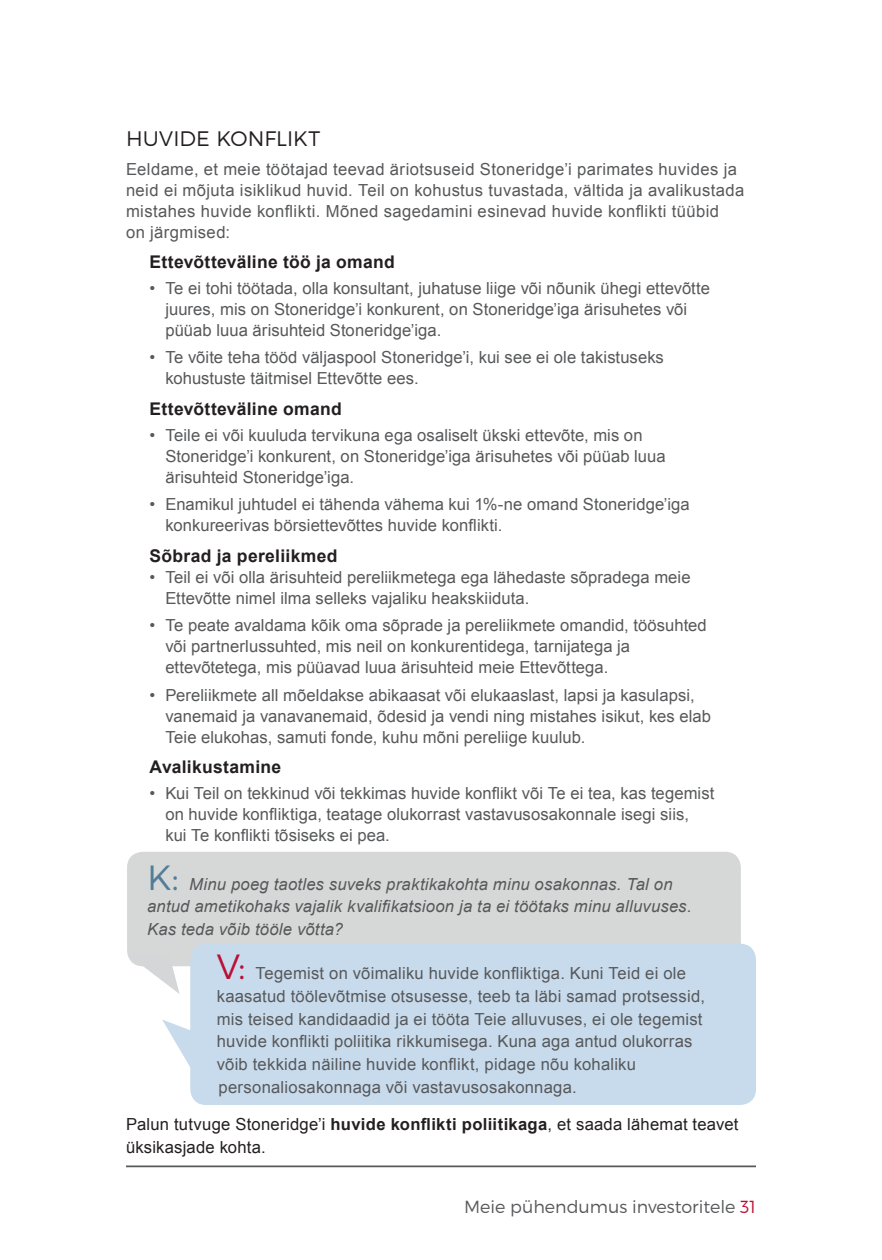
<style>
.page{position:relative;width:882px;height:1260px;background:#fff}
.page>*{position:absolute;margin:0;border:0;box-sizing:border-box;transform-origin:0 0}
.SR_Subheads_Body{font:300 21px "Montserrat";color:#231f20}
.BodyText1_9pts{font:700 17.5px "Arial";letter-spacing:.02em;color:#231f20}
.t1{font:300 17.5px "Montserrat";color:#57585a}
.SR_Respuesta{font:16.62px/21px "Arial";letter-spacing:.005em;color:#57585a}
.SR_Body-Arial-Space{font:16.62px/21px "Arial";letter-spacing:.025em;color:#57585a}
.SR_Pregunta{font:italic 16.62px/22.8px "Arial";letter-spacing:.015em;color:#57585a}
.SR_Footnote{font:16.62px/22.8px "Arial";letter-spacing:.015em;color:#231f20}
.s1{font-family:"Montserrat";font-weight:300;font-style:normal;font-size:35px;color:#517d98}
.s2{font-family:"Montserrat";font-weight:300;font-size:35px;color:#b90f36}
.s3{font-weight:700}
.s4{color:#b90f36}
</style>
<div class="page">
<hr style="left:126px;top:1166px;width:630px;height:1px;background:#57585a">
<div style="left:127px;top:852px;width:614px;height:114px;background:#d6d7d7;border-radius:16px"></div>
<svg style="left:127px;top:954px;width:53px;height:40px"></svg>
<div style="left:190px;top:944px;width:566px;height:161px;background:#c8dbec;border-radius:16px"></div>
<svg style="left:162px;top:1020px;width:29px;height:59px"></svg>
<p class="SR_Subheads_Body" style="left:126px;top:126px;width:196px">HUVIDE KONFLIKT</p>
<p class="SR_Body-Arial-Space" style="left:126px;top:159px;width:620px">Eeldame, et meie töötajad teevad äriotsuseid Stoneridge’i parimates huvides ja neid ei mõjuta isiklikud huvid. Teil on kohustus tuvastada, vältida ja avalikustada mistahes huvide konflikti. Mõned sagedamini esinevad huvide konflikti tüübid<br>on järgmised:</p>
<p class="BodyText1_9pts" style="left:150px;top:250px;width:247px">Ettevõtteväline töö ja omand</p>
<p class="SR_Respuesta" style="left:165px;top:278px;width:546px;text-indent:-16px">• Te ei tohi töötada, olla konsultant, juhatuse liige või nõunik ühegi ettevõtte juures, mis on Stoneridge’i konkurent, on Stoneridge’iga ärisuhetes või püüab luua ärisuhteid Stoneridge’iga.</p>
<p class="SR_Respuesta" style="left:165px;top:347px;width:500px;text-indent:-16px">• Te võite teha tööd väljaspool Stoneridge’i, kui see ei ole takistuseks kohustuste täitmisel Ettevõtte ees.</p>
<p class="BodyText1_9pts" style="left:150px;top:397px;width:194px">Ettevõtteväline omand</p>
<p class="SR_Respuesta" style="left:165px;top:425px;width:502px;text-indent:-16px">• Teile ei või kuuluda tervikuna ega osaliselt ükski ettevõte, mis on<br>Stoneridge’i konkurent, on Stoneridge’iga ärisuhetes või püüab luua ärisuhteid Stoneridge’iga.</p>
<p class="SR_Respuesta" style="left:165px;top:494px;width:526px;text-indent:-16px">• Enamikul juhtudel ei tähenda vähema kui 1%-ne omand Stoneridge’iga konkureerivas börsiettevõttes huvide konflikti.</p>
<p class="BodyText1_9pts" style="left:150px;top:544px;width:189px">Sõbrad ja pereliikmed</p>
<p class="SR_Respuesta" style="left:165px;top:567px;width:527px;text-indent:-16px">• Teil ei või olla ärisuhteid pereliikmetega ega lähedaste sõpradega meie<br>Ettevõtte nimel ilma selleks vajaliku heakskiiduta.</p>
<p class="SR_Respuesta" style="left:165px;top:615px;width:543px;text-indent:-16px">• Te peate avaldama kõik oma sõprade ja pereliikmete omandid, töösuhted või partnerlussuhted, mis neil on konkurentidega, tarnijatega ja ettevõtetega, mis püüavad luua ärisuhteid meie Ettevõttega.</p>
<p class="SR_Respuesta" style="left:165px;top:684px;width:547px;text-indent:-16px">• Pereliikmete all mõeldakse abikaasat või elukaaslast, lapsi ja kasulapsi, vanemaid ja vanavanemaid, õdesid ja vendi ning mistahes isikut, kes elab<br>Teie elukohas, samuti fonde, kuhu mõni pereliige kuulub.</p>
<p class="BodyText1_9pts" style="left:150px;top:756px;width:133px">Avalikustamine</p>
<p class="SR_Respuesta" style="left:165px;top:783px;width:550px;text-indent:-16px">• Kui Teil on tekkinud või tekkimas huvide konflikt või Te ei tea, kas tegemist on huvide konfliktiga, teatage olukorrast vastavusosakonnale isegi siis, kui Te konflikti tõsiseks ei pea.</p>
<p class="SR_Pregunta" style="left:147px;top:873px;width:546px"><span class="s1">K:</span> Minu poeg taotles suveks praktikakohta minu osakonnas. Tal on antud ametikohaks vajalik kvalifikatsioon ja ta ei töötaks minu alluvuses.<br>Kas teda võib tööle võtta?</p>
<p class="SR_Respuesta" style="left:217px;top:962px;width:490px;line-height:22.8px"><span class="s2">V:</span> Tegemist on võimaliku huvide konfliktiga. Kuni Teid ei ole kaasatud töölevõtmise otsusesse, teeb ta läbi samad protsessid, mis teised kandidaadid ja ei tööta Teie alluvuses, ei ole tegemist huvide konflikti poliitika rikkumisega. Kuna aga antud olukorras võib tekkida näiline huvide konflikt, pidage nõu kohaliku personaliosakonnaga või vastavusosakonnaga.</p>
<p class="SR_Footnote" style="left:126px;top:1113px;width:614px">Palun tutvuge Stoneridge’i <span class="s3">huvide konflikti poliitikaga</span>, et saada lähemat teavet üksikasjade kohta.</p>
<p class="t1" style="left:464px;top:1196px;width:293px">Meie pühendumus investoritele <span class="s4">31</span></p>
</div>
